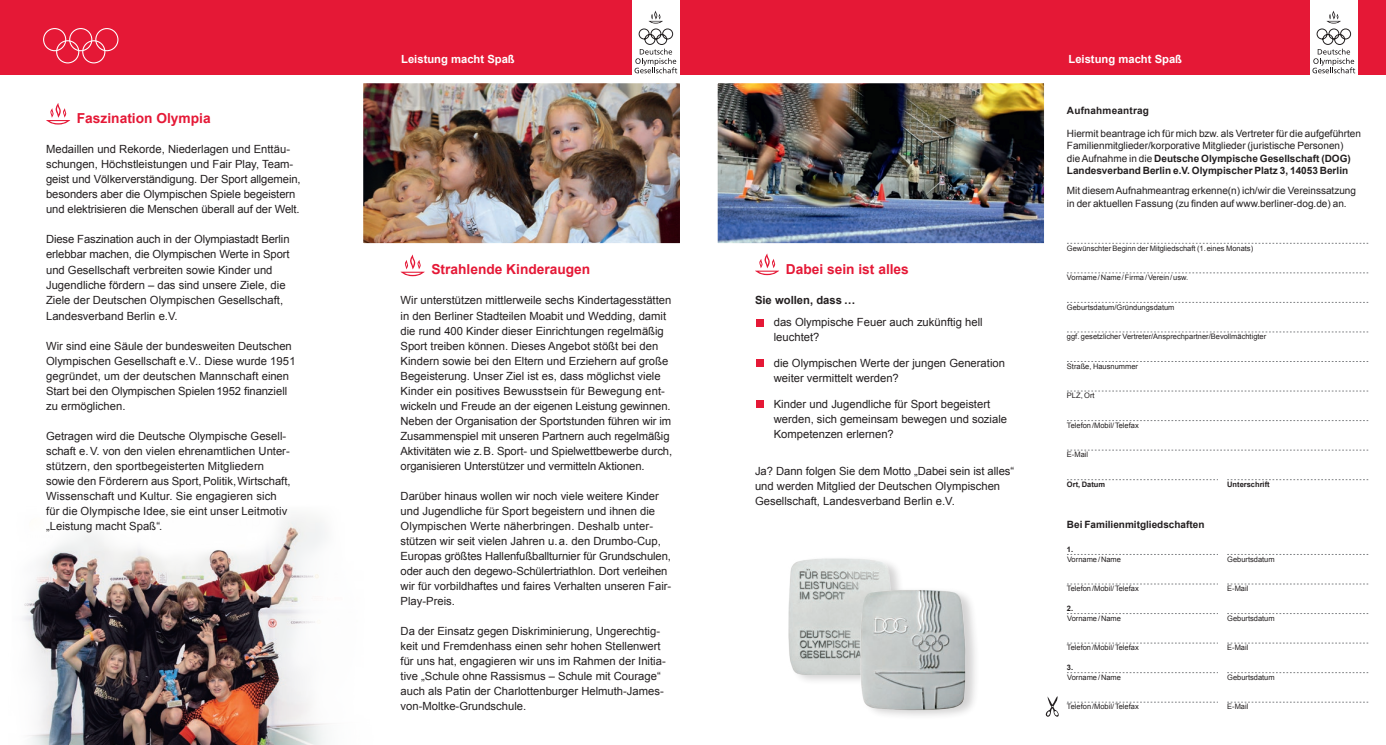
<style>
.page{position:relative;width:1386px;height:745px;background:#fff}
.page>*{position:absolute;margin:0;border:0;box-sizing:border-box;transform-origin:0 0}
.t1{font:700 13.75px "Arial";color:#e51836}
.t2{font:11.25px/15px "Arial";color:#231f20}
.t3{font:700 11.25px "Arial";color:#fff}
.t4{font:700 11.25px "Arial";color:#231f20}
.t5{font:10px/12.5px "Arial";color:#231f20}
.t6{font:700 10px "Arial";color:#231f20}
.t7{font:700 10px "Arial";letter-spacing:.02em;color:#231f20}
.t8{font:7.5px "Arial";color:#231f20}
.t9{font:700 7.5px "Arial";color:#231f20}
.s1{font-weight:700}
</style>
<div class="page">
<img style="left:23px;top:517px;width:302px;height:227px">
<img style="left:704px;top:74px;width:353px;height:170px">
<img style="left:350px;top:70px;width:343px;height:174px">
<div style="left:788px;top:554px;width:118px;height:131px;background:#231f20;opacity:.2"></div>
<img style="left:788px;top:554px;width:107px;height:120px">
<img style="left:834px;top:578px;width:140px;height:138px">
<div style="left:0;top:0;width:631px;height:74px;background:#e51836"></div>
<div style="left:633px;top:9px;width:45px;height:65px;background:#fff"></div>
<hr style="left:633px;top:11px;width:1px;height:62px;background:#231f20">
<svg style="left:634px;top:11px;width:43px;height:62px"></svg>
<div style="left:680px;top:0;width:629px;height:74px;background:#e51836"></div>
<svg style="left:46px;top:103px;width:24px;height:21px"></svg>
<div style="left:1357px;top:0;width:28px;height:74px;background:#e51836"></div>
<svg style="left:755px;top:253px;width:24px;height:22px"></svg>
<div style="left:756px;top:319px;width:8px;height:7px;background:#e51836"></div>
<div style="left:756px;top:359px;width:8px;height:8px;background:#e51836"></div>
<div style="left:756px;top:400px;width:8px;height:8px;background:#e51836"></div>
<svg style="left:1314px;top:10px;width:42px;height:64px"></svg>
<hr style="left:1311px;top:11px;width:1px;height:62px;background:#231f20">
<hr style="left:1357px;top:11px;width:1px;height:62px;background:#231f20">
<svg style="left:1312px;top:11px;width:43px;height:62px"></svg>
<svg style="left:400px;top:254px;width:25px;height:22px"></svg>
<svg style="left:1067px;top:243px;width:301px;height:1px"></svg>
<svg style="left:1067px;top:272px;width:301px;height:1px"></svg>
<svg style="left:1067px;top:302px;width:301px;height:1px"></svg>
<svg style="left:1067px;top:331px;width:301px;height:1px"></svg>
<svg style="left:1067px;top:361px;width:301px;height:1px"></svg>
<svg style="left:1067px;top:390px;width:301px;height:1px"></svg>
<svg style="left:1067px;top:420px;width:301px;height:1px"></svg>
<svg style="left:1067px;top:449px;width:301px;height:1px"></svg>
<svg style="left:1067px;top:479px;width:301px;height:1px"></svg>
<svg style="left:1067px;top:554px;width:301px;height:1px"></svg>
<svg style="left:1067px;top:583px;width:301px;height:1px"></svg>
<svg style="left:1067px;top:613px;width:301px;height:1px"></svg>
<svg style="left:1067px;top:642px;width:301px;height:1px"></svg>
<svg style="left:1067px;top:672px;width:301px;height:1px"></svg>
<svg style="left:1067px;top:701px;width:301px;height:1px"></svg>
<div style="left:1218px;top:476px;width:7px;height:237px;background:#fff"></div>
<svg style="left:1045px;top:696px;width:14px;height:21px"></svg>
<div style="left:56px;top:40px;width:23px;height:23px;border:1px solid #fff;border-radius:50%"></div>
<div style="left:82px;top:40px;width:23px;height:23px;border:1px solid #fff;border-radius:50%"></div>
<div style="left:43px;top:28px;width:23px;height:23px;border:1px solid #fff;border-radius:50%"></div>
<div style="left:69px;top:28px;width:23px;height:23px;border:1px solid #fff;border-radius:50%"></div>
<div style="left:95px;top:28px;width:23px;height:23px;border:1px solid #fff;border-radius:50%"></div>
<p class="t1" style="left:77px;top:109px;width:135px">Faszination Olympia</p>
<p class="t2" style="left:46px;top:141px;width:256px">Medaillen und Rekorde, Niederlagen und Enttäu&shy;schungen, Höchstleistungen und Fair Play, Team&shy;geist und Völkerverständigung. Der Sport allgemein, besonders aber die Olympischen Spiele begeistern und elektrisieren die Menschen überall auf der Welt.</p>
<p class="t2" style="left:46px;top:231px;width:245px">Diese Faszination auch in der Olympiastadt Berlin erlebbar machen, die Olympischen Werte in Sport und Gesellschaft verbreiten sowie Kinder und Jugendliche fördern – das sind unsere Ziele, die Ziele der Deutschen Olympischen Gesellschaft, Landesverband Berlin e.V.</p>
<p class="t2" style="left:46px;top:338px;width:251px">Wir sind eine Säule der bundesweiten Deutschen Olympischen Gesellschaft e.V.. Diese wurde 1951 gegründet, um der deutschen Mannschaft einen Start bei den Olympischen Spielen 1952 finanziell zu ermöglichen.</p>
<p class="t2" style="left:46px;top:428px;width:246px">Getragen wird die Deutsche Olympische Gesell&shy;schaft e.V. von den vielen ehrenamtlichen Unter&shy;stützern, den sportbegeisterten Mitgliedern sowie den Förderern aus Sport, Politik, Wirtschaft, Wissenschaft und Kultur. Sie engagieren sich für die Olympische Idee, sie eint unser Leitmotiv „Leistung macht Spaß“.</p>
<p class="t3" style="left:401px;top:52px;width:115px">Leistung macht Spaß</p>
<p class="t3" style="left:1068px;top:51px;width:115px">Leistung macht Spaß</p>
<p class="t1" style="left:431px;top:260px;width:160px">Strahlende Kinderaugen</p>
<p class="t2" style="left:400px;top:293px;width:273px">Wir unterstützen mittlerweile sechs Kindertagesstätten in den Berliner Stadteilen Moabit und Wedding, damit die rund 400 Kinder dieser Einrichtungen regelmäßig Sport treiben können. Dieses Angebot stößt bei den Kindern sowie bei den Eltern und Erziehern auf große Begeisterung. Unser Ziel ist es, dass möglichst viele Kinder ein positives Bewusstsein für Bewegung ent&shy;wickeln und Freude an der eigenen Leistung gewinnen.<br>Neben der Organisation der Sportstunden führen wir im Zusammenspiel mit unseren Partnern auch regelmäßig Aktivitäten wie z.B. Sport- und Spielwettbewerbe durch, organisieren Unterstützer und vermitteln Aktionen.</p>
<p class="t2" style="left:400px;top:488px;width:272px">Darüber hinaus wollen wir noch viele weitere Kinder und Jugendliche für Sport begeistern und ihnen die Olympischen Werte näherbringen. Deshalb unter&shy;stützen wir seit vielen Jahren u.a. den Drumbo-Cup, Europas größtes Hallenfußballturnier für Grundschulen, oder auch den degewo-Schülertriathlon. Dort verleihen wir für vorbildhaftes und faires Verhalten unseren Fair-Play-Preis.</p>
<p class="t2" style="left:400px;top:623px;width:266px">Da der Einsatz gegen Diskriminierung, Ungerechtig&shy;keit und Fremdenhass einen sehr hohen Stellenwert für uns hat, engagieren wir uns im Rahmen der Initia&shy;tive „Schule ohne Rassismus – Schule mit Courage“ auch als Patin der Charlottenburger Helmuth-James&shy;von-Moltke-Grundschule.</p>
<p class="t1" style="left:786px;top:260px;width:125px">Dabei sein ist alles</p>
<p class="t4" style="left:755px;top:292px;width:102px">Sie wollen, dass …</p>
<p class="t2" style="left:773px;top:315px;width:210px">das Olympische Feuer auch zukünftig hell leuchtet?</p>
<p class="t2" style="left:773px;top:355px;width:233px">die Olympischen Werte der jungen Generation weiter vermittelt werden?</p>
<p class="t2" style="left:773px;top:396px;width:235px">Kinder und Jugendliche für Sport begeistert werden, sich gemeinsam bewegen und soziale<br>Kompetenzen erlernen?</p>
<p class="t2" style="left:755px;top:463px;width:261px">Ja? Dann folgen Sie dem Motto „Dabei sein ist alles“ und werden Mitglied der Deutschen Olympischen<br>Gesellschaft, Landesverband Berlin e.V.</p>
<p class="t7" style="left:1067px;top:103px;width:84px">Aufnahmeantrag</p>
<p class="t5" style="left:1067px;top:127px;width:296px">Hiermit beantrage ich für mich bzw. als Vertreter für die aufgeführten Familienmitglieder/korporative Mitglieder (juristische Personen)<br>die Aufnahme in die <span class="s1">Deutsche Olympische Gesellschaft (DOG)<br>Landesverband Berlin e.V. Olympischer Platz 3, 14053 Berlin</span></p>
<p class="t5" style="left:1067px;top:184px;width:291px">Mit diesem Aufnahmeantrag erkenne(n) ich/wir die Vereinssatzung in der aktuellen Fassung (zu finden auf www.berliner-dog.de) an.</p>
<p class="t8" style="left:1067px;top:243px;width:188px">Gewünschter Beginn der Mitgliedschaft (1. eines Monats)</p>
<p class="t8" style="left:1067px;top:272px;width:123px">Vorname/Name/Firma/Verein/usw.</p>
<p class="t8" style="left:1067px;top:302px;width:109px">Geburtsdatum/Gründungsdatum</p>
<p class="t8" style="left:1067px;top:331px;width:201px">ggf. gesetzlicher Vertreter/Ansprechpartner/Bevollmächtigter</p>
<p class="t8" style="left:1067px;top:361px;width:73px">Straße, Hausnummer</p>
<p class="t8" style="left:1067px;top:390px;width:29px">PLZ, Ort</p>
<p class="t8" style="left:1067px;top:420px;width:73px">Telefon/Mobil/Telefax</p>
<p class="t8" style="left:1067px;top:449px;width:23px">E-Mail</p>
<p class="t9" style="left:1067px;top:479px;width:40px">Ort, Datum</p>
<p class="t9" style="left:1227px;top:479px;width:44px">Unterschrift</p>
<p class="t6" style="left:1067px;top:517px;width:139px">Bei Familienmitgliedschaften</p>
<p class="t9" style="left:1067px;top:543px;width:8px">1.</p>
<p class="t8" style="left:1067px;top:554px;width:55px">Vorname/Name</p>
<p class="t8" style="left:1227px;top:554px;width:49px">Geburtsdatum</p>
<p class="t8" style="left:1067px;top:583px;width:73px">Telefon/Mobil/Telefax</p>
<p class="t8" style="left:1227px;top:583px;width:23px">E-Mail</p>
<p class="t9" style="left:1067px;top:602px;width:8px">2.</p>
<p class="t8" style="left:1067px;top:613px;width:55px">Vorname/Name</p>
<p class="t8" style="left:1227px;top:613px;width:49px">Geburtsdatum</p>
<p class="t8" style="left:1067px;top:642px;width:73px">Telefon/Mobil/Telefax</p>
<p class="t8" style="left:1227px;top:642px;width:23px">E-Mail</p>
<p class="t9" style="left:1067px;top:661px;width:8px">3.</p>
<p class="t8" style="left:1067px;top:672px;width:55px">Vorname/Name</p>
<p class="t8" style="left:1227px;top:672px;width:49px">Geburtsdatum</p>
<p class="t8" style="left:1067px;top:701px;width:73px">Telefon/Mobil/Telefax</p>
<p class="t8" style="left:1227px;top:701px;width:23px">E-Mail</p>
</div>
